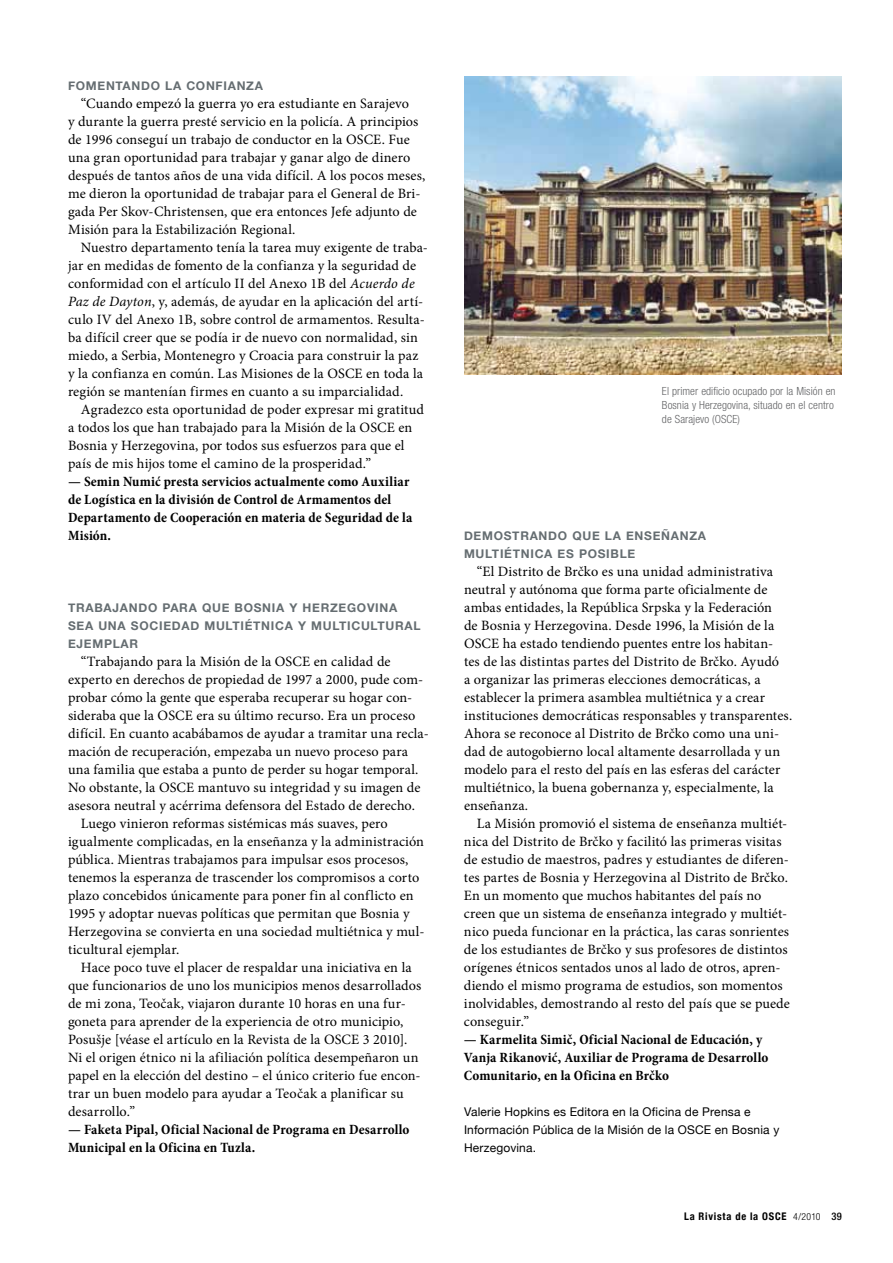
<style>
.page{position:relative;width:893px;height:1263px;background:#fff}
.page>*{position:absolute;margin:0;border:0;box-sizing:border-box;transform-origin:0 0}
.t1{font:14.25px/18px "Minion Pro";letter-spacing:.005em;color:#000}
.t2{font:700 condensed 14.25px/18px "Minion Pro";letter-spacing:.01em;color:#000}
.t3{font:700 12px "Helvetica Neue";letter-spacing:.06em;color:#656d71}
.t4{font:12px/18px "Helvetica Neue";letter-spacing:.015em;color:#000}
.t5{font:300 condensed 11.25px/14.2px "Helvetica Neue";letter-spacing:.005em;color:#646567}
.t6{font:700 condensed 10.5px "Helvetica Neue";letter-spacing:.07em;color:#000}
.s1{font-style:italic}
.s2{font-weight:300;font-size:9.75px}
.s3{font-weight:500}
</style>
<div class="page">
<img style="left:464px;top:77px;width:378px;height:298px">
<p class="t3" style="left:68px;top:78px;width:19px">FOMEN</p>
<p class="t3" style="left:116px;top:78px;width:18px">TANDO</p>
<p class="t3" style="left:165px;top:78px;width:31px">LA CONFIAN</p>
<p class="t3" style="left:246px;top:78px;width:17px">ZA</p>
<p class="t1" style="left:68px;top:95px;width:359px;text-indent:13px">“Cuando empezó la guerra yo era estudiante en Sarajevo<br>y durante la guerra presté servicio en la policía. A principios de 1996 conseguí un trabajo de conductor en la OSCE. Fue una gran oportunidad para trabajar y ganar algo de dinero después de tantos años de una vida difícil. A los pocos meses, me dieron la oportunidad de trabajar para el General de Bri&shy;gada Per Skov-Christensen, que era entonces Jefe adjunto de Misión para la Estabilización Regional.</p>
<p class="t1" style="left:68px;top:239px;width:361px;text-indent:13px">Nuestro departamento tenía la tarea muy exigente de traba&shy;jar en medidas de fomento de la confianza y la seguridad de conformidad con el artículo II del Anexo 1B del <span class="s1">Acuerdo de Paz de Dayton</span>, y, además, de ayudar en la aplicación del artí&shy;culo IV del Anexo 1B, sobre control de armamentos. Resulta&shy;ba difícil creer que se podía ir de nuevo con normalidad, sin miedo, a Serbia, Montenegro y Croacia para construir la paz y la confianza en común. Las Misiones de la OSCE en toda la región se mantenían firmes en cuanto a su imparcialidad.</p>
<p class="t1" style="left:68px;top:400px;width:357px;text-indent:13px">Agradezco esta oportunidad de poder expresar mi gratitud a todos los que han trabajado para la Misión de la OSCE en Bosnia y Herzegovina, por todos sus esfuerzos para que el país de mis hijos tome el camino de la prosperidad.”</p>
<p class="t2" style="left:68px;top:472px;width:346px">— Semin Numić presta servicios actualmente como Auxiliar de Logística en la división de Control de Armamentos del Departamento de Cooperación en materia de Seguridad de la Misión.</p>
<p class="t3" style="left:68px;top:600px;width:63px">TRABAJANDO</p>
<p class="t3" style="left:163px;top:600px;width:82px">PARA QUE BOSNIA</p>
<p class="t3" style="left:290px;top:600px;width:77px">Y HERZEGOVINA</p>
<p class="t3" style="left:68px;top:618px;width:10px">SEA</p>
<p class="t3" style="left:98px;top:618px;width:43px">UNA SOCIEDAD</p>
<p class="t3" style="left:204px;top:618px;width:66px">MULTIÉTNICA</p>
<p class="t3" style="left:298px;top:618px;width:116px">Y MULTICULTURAL</p>
<p class="t3" style="left:68px;top:636px;width:26px">EJEMPLA</p>
<p class="t3" style="left:130px;top:636px;width:10px">R</p>
<p class="t1" style="left:81px;top:653px;width:311px">“Trabajando para la Misión de la OSCE en calidad de</p>
<p class="t1" style="left:68px;top:671px;width:357px">experto en derechos de propiedad de 1997 a 2000, pude com-</p>
<p class="t1" style="left:68px;top:689px;width:346px">probar cómo la gente que esperaba recuperar su hogar con-</p>
<p class="t1" style="left:68px;top:707px;width:349px">sideraba que la OSCE era su último recurso. Era un proceso</p>
<p class="t1" style="left:68px;top:725px;width:362px">difícil. En cuanto acabábamos de ayudar a tramitar una recla-</p>
<p class="t1" style="left:68px;top:743px;width:342px">mación de recuperación, empezaba un nuevo proceso para</p>
<p class="t1" style="left:68px;top:761px;width:352px">una familia que estaba a punto de perder su hogar temporal.</p>
<p class="t1" style="left:68px;top:779px;width:354px">No obstante, la OSCE mantuvo su integridad y su imagen de</p>
<p class="t1" style="left:68px;top:797px;width:348px">asesora neutral y acérrima defensora del Estado de derecho.</p>
<p class="t1" style="left:81px;top:814px;width:309px">Luego vinieron reformas sistémicas más suaves, pero</p>
<p class="t1" style="left:68px;top:832px;width:357px">igualmente complicadas, en la enseñanza y la administración</p>
<p class="t1" style="left:68px;top:850px;width:342px">pública. Mientras trabajamos para impulsar esos procesos,</p>
<p class="t1" style="left:68px;top:868px;width:353px">tenemos la esperanza de trascender los compromisos a corto</p>
<p class="t1" style="left:68px;top:886px;width:347px">plazo concebidos únicamente para poner fin al conflicto en</p>
<p class="t1" style="left:68px;top:904px;width:343px">1995 y adoptar nuevas políticas que permitan que Bosnia y</p>
<p class="t1" style="left:68px;top:922px;width:358px">Herzegovina se convierta en una sociedad multiétnica y mul-</p>
<p class="t1" style="left:68px;top:940px;width:113px">ticultural ejemplar.</p>
<p class="t1" style="left:81px;top:958px;width:332px">Hace poco tuve el placer de respaldar una iniciativa en la</p>
<p class="t1" style="left:68px;top:976px;width:355px">que funcionarios de uno los municipios menos desarrollados</p>
<p class="t1" style="left:68px;top:994px;width:339px">de mi zona, Teočak, viajaron durante 10 horas en una fur-</p>
<p class="t1" style="left:68px;top:1012px;width:337px">goneta para aprender de la experiencia de otro municipio,</p>
<p class="t1" style="left:68px;top:1030px;width:341px">Posušje [véase el artículo en la Revista de la OSCE 3 2010].</p>
<p class="t1" style="left:68px;top:1048px;width:352px">Ni el origen étnico ni la afiliación política desempeñaron un</p>
<p class="t1" style="left:68px;top:1066px;width:354px">papel en la elección del destino – el único criterio fue encon-</p>
<p class="t1" style="left:68px;top:1084px;width:337px">trar un buen modelo para ayudar a Teočak a planificar su</p>
<p class="t1" style="left:68px;top:1102px;width:69px">desarrollo.”</p>
<p class="t2" style="left:68px;top:1120px;width:343px">— Faketa Pipal, Oficial Nacional de Programa en Desarrollo<br>Municipal en la Oficina en Tuzla.</p>
<p class="t5" style="left:662px;top:383px;width:175px">El primer edificio ocupado por la Misión en<br>Bosnia y Herzegovina, situado en el centro de Sarajevo (OSCE)</p>
<p class="t3" style="left:464px;top:528px;width:20px">DEMOS</p>
<p class="t3" style="left:512px;top:528px;width:28px">TRANDO</p>
<p class="t3" style="left:572px;top:528px;width:64px">QUE LA ENSE</p>
<p class="t3" style="left:661px;top:528px;width:45px">ÑANZA</p>
<p class="t3" style="left:464px;top:546px;width:66px">MULTIÉTNICA</p>
<p class="t3" style="left:558px;top:546px;width:30px">ES POSI</p>
<p class="t3" style="left:611px;top:546px;width:18px">BLE</p>
<p class="t1" style="left:464px;top:563px;width:330px;text-indent:13px">“El Distrito de Brčko es una unidad administrativa neutral y autónoma que forma parte oficialmente de ambas entidades, la República Srpska y la Federación<br>de Bosnia y Herzegovina. Desde 1996, la Misión de la OSCE ha estado tendiendo puentes entre los habitan&shy;tes de las distintas partes del Distrito de Brčko. Ayudó<br>a organizar las primeras elecciones democráticas, a establecer la primera asamblea multiétnica y a crear instituciones democráticas responsables y transparentes.<br>Ahora se reconoce al Distrito de Brčko como una uni&shy;dad de autogobierno local altamente desarrollada y un modelo para el resto del país en las esferas del carácter multiétnico, la buena gobernanza y, especialmente, la enseñanza.</p>
<p class="t1" style="left:464px;top:814px;width:327px;text-indent:13px">La Misión promovió el sistema de enseñanza multiét&shy;nica del Distrito de Brčko y facilitó las primeras visitas de estudio de maestros, padres y estudiantes de diferen&shy;tes partes de Bosnia y Herzegovina al Distrito de Brčko.<br>En un momento que muchos habitantes del país no creen que un sistema de enseñanza integrado y multiét&shy;nico pueda funcionar en la práctica, las caras sonrientes de los estudiantes de Brčko y sus profesores de distintos orígenes étnicos sentados unos al lado de otros, apren&shy;diendo el mismo programa de estudios, son momentos inolvidables, demostrando al resto del país que se puede conseguir.”</p>
<p class="t2" style="left:464px;top:1030px;width:306px">— Karmelita Simič, Oficial Nacional de Educación, y<br>Vanja Rikanović, Auxiliar de Programa de Desarrollo<br>Comunitario, en la Oficina en Brčko</p>
<p class="t4" style="left:464px;top:1103px;width:317px">Valerie Hopkins es Editora en la Oficina de Prensa e<br>Información Pública de la Misión de la OSCE en Bosnia y<br>Herzegovina.</p>
<p class="t6" style="left:684px;top:1210px;width:159px">La Rivista de la OSCE <span class="s2">4/2010</span> <span class="s3">39</span></p>
</div>
